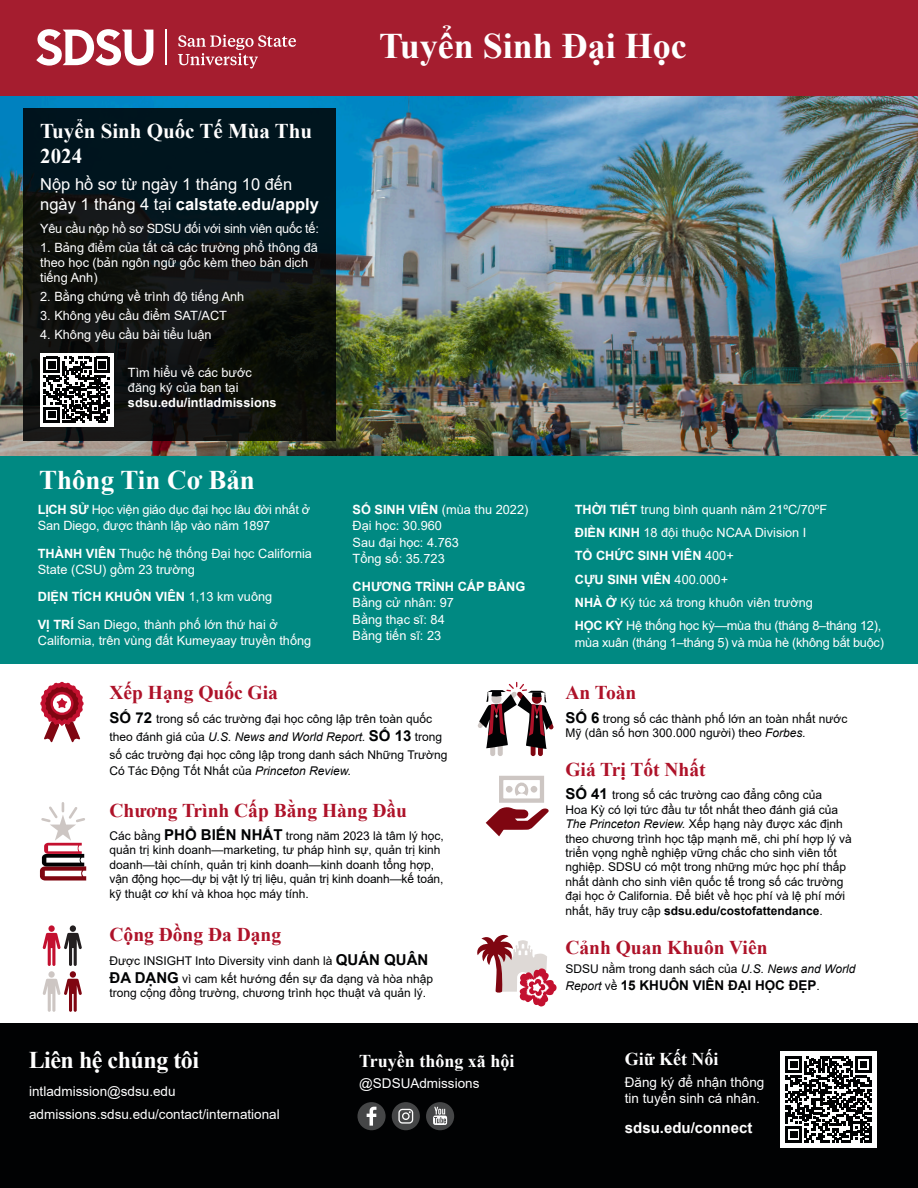
<style>
.page{position:relative;width:918px;height:1188px;background:#fff}
.page>*{position:absolute;margin:0;border:0;box-sizing:border-box;transform-origin:0 0}
.t1{font:700 36px "Times New Roman";color:#fff}
.t2{font:700 27px "Times New Roman";color:#fff}
.t3{font:700 24px "Times New Roman";letter-spacing:-.02em;color:#fff}
.t4{font:700 21px/25.2px "Times New Roman";color:#fff}
.t5{font:700 19.5px "Times New Roman";color:#ae1229}
.t6{font:700 18px "Times New Roman";color:#fff}
.t7{font:16.5px/19.8px "Arial";color:#fff}
.t8{font:700 15px "Arial";color:#fff}
.t9{font:13.5px/16.2px "Arial";color:#fff}
.t10{font:700 13.5px "Arial";color:#010203}
.t11{font:12.75px/16.5px "Arial";color:#fff}
.t12{font:12.75px/16.5px "Arial";letter-spacing:-.02em;color:#fff}
.t13{font:700 12.75px "Arial";color:#fff}
.t14{font:12px/14.4px "Arial";color:#010203}
.s1{font-weight:700}
.s2{font-weight:400}
.s3{font-weight:700;font-size:15px}
.s4{font-style:italic}
.s5{font-weight:400;font-style:italic;font-size:12px}
.s6{font-weight:400;font-size:12px}
</style>
<div class="page">
<div style="left:0;top:455px;width:918px;height:208px;background:#008982"></div>
<img style="left:0;top:95px;width:918px;height:361px">
<div style="left:0;top:0;width:918px;height:95px;background:#a51d2f"></div>
<div style="left:0;top:1024px;width:918px;height:164px;background:#010203"></div>
<svg style="left:23px;top:108px;width:313px;height:333px;background:#091214"></svg>
<div style="left:357px;top:1102px;width:29px;height:28px;background:#454647;border-radius:50%"></div>
<svg style="left:367px;top:1107px;width:9px;height:19px"></svg>
<div style="left:392px;top:1102px;width:28px;height:28px;background:#454647;border-radius:50%"></div>
<svg style="left:398px;top:1109px;width:15px;height:15px"></svg>
<div style="left:426px;top:1102px;width:28px;height:28px;background:#454647;border-radius:50%"></div>
<svg style="left:433px;top:1107px;width:14px;height:18px"></svg>
<svg style="left:36px;top:29px;width:117px;height:37px"></svg>
<svg style="left:178px;top:35px;width:118px;height:33px"></svg>
<hr style="left:166px;top:30px;width:1px;height:35px;background:#fff">
<svg style="left:48px;top:925px;width:7px;height:7px"></svg>
<div style="left:70px;top:925px;width:6px;height:7px;background:#231f20;border-radius:50%"></div>
<svg style="left:43px;top:933px;width:39px;height:33px"></svg>
<div style="left:48px;top:971px;width:7px;height:7px;background:#cdc6c3;border-radius:50%"></div>
<div style="left:70px;top:971px;width:6px;height:7px;background:#7f0611;border-radius:50%"></div>
<svg style="left:43px;top:979px;width:39px;height:33px"></svg>
<svg style="left:40px;top:682px;width:44px;height:61px"></svg>
<svg style="left:478px;top:682px;width:76px;height:74px"></svg>
<svg style="left:39px;top:803px;width:48px;height:78px"></svg>
<svg style="left:486px;top:776px;width:63px;height:60px"></svg>
<div style="left:506px;top:786px;width:7px;height:7px;background:#cdc6c3;border-radius:50%"></div>
<div style="left:531px;top:786px;width:6px;height:7px;background:#cdc6c3;border-radius:50%"></div>
<div style="left:518px;top:786px;width:7px;height:7px;background:#fff;border-radius:50%"></div>
<svg style="left:477px;top:935px;width:80px;height:72px"></svg>
<div style="left:780px;top:1051px;width:97px;height:97px;background:#fff"></div>
<svg style="left:786px;top:1056px;width:86px;height:86px"></svg>
<hr style="left:869px;top:1126px;width:3px;height:16px;background:#010203">
<div style="left:40px;top:353px;width:74px;height:74px;background:#fff"></div>
<svg style="left:44px;top:357px;width:66px;height:66px"></svg>
<p class="t4" style="left:40px;top:118px;width:274px">Tuyển Sinh Quốc Tế Mùa Thu<br>2024</p>
<p class="t7" style="left:40px;top:174px;width:280px">Nộp hồ sơ từ ngày 1 tháng 10 đến ngày 1 tháng 4 tại <span class="s1">calstate.edu/apply</span></p>
<p class="t12" style="left:40px;top:220px;width:280px">Yêu cầu nộp hồ sơ SDSU đối với sinh viên quốc tế:</p>
<p class="t11" style="left:40px;top:239px;width:279px;line-height:15.3px">1. Bảng điểm của tất cả các trường phổ thông đã theo học (bản ngôn ngữ gốc kèm theo bản dịch tiếng Anh)</p>
<p class="t11" style="left:40px;top:288px;width:206px">2. Bằng chứng về trình độ tiếng Anh</p>
<p class="t11" style="left:40px;top:308px;width:188px">3. Không yêu cầu điểm SAT/ACT</p>
<p class="t11" style="left:40px;top:327px;width:173px">4. Không yêu cầu bài tiểu luận</p>
<p class="t11" style="left:128px;top:365px;width:150px;line-height:15.3px">Tìm hiểu về các bước đăng ký của bạn tại <span class="s1">sdsu.edu/intladmissions</span></p>
<p class="t2" style="left:39px;top:461px;width:217px">Thông Tin Cơ Bản</p>
<p class="t11" style="left:38px;top:501px;width:274px"><span class="s1">LỊCH SỬ</span> Học viện giáo dục đại học lâu đời nhất ở<br>San Diego, được thành lập vào năm 1897</p>
<p class="t11" style="left:38px;top:545px;width:276px"><span class="s1">THÀNH VIÊN</span> Thuộc hệ thống Đại học California<br>State (CSU) gồm 23 trường</p>
<p class="t13" style="left:38px;top:588px;width:236px">DIỆN TÍCH KHUÔN VIÊN <span class="s2">1,13 km vuông</span></p>
<p class="t11" style="left:38px;top:616px;width:275px"><span class="s1">VỊ TRÍ</span> San Diego, thành phố lớn thứ hai ở<br>California, trên vùng đất Kumeyaay truyền thống</p>
<p class="t1" style="left:379px;top:20px;width:309px">Tuyển Sinh Đại Học</p>
<p class="t11" style="left:353px;top:501px;width:177px"><span class="s1">SỐ SINH VIÊN</span> (mùa thu 2022)<br>Đại học: 30.960<br>Sau đại học: 4.763<br>Tổng số: 35.723</p>
<p class="t11" style="left:353px;top:578px;width:174px"><span class="s1">CHƯƠNG TRÌNH CẤP BẰNG<br></span>Bằng cử nhân: 97<br>Bằng thạc sĩ: 84<br>Bằng tiến sĩ: 23</p>
<p class="t11" style="left:575px;top:501px;width:254px"><span class="s1">THỜI TIẾT</span> trung bình quanh năm 21ºC/70ºF</p>
<p class="t11" style="left:575px;top:524px;width:233px"><span class="s1">ĐIỀN KINH</span> 18 đội thuộc NCAA Division I</p>
<p class="t13" style="left:575px;top:547px;width:161px">TỔ CHỨC SINH VIÊN <span class="s2">400+</span></p>
<p class="t13" style="left:575px;top:570px;width:155px">CỰU SINH VIÊN <span class="s2">400.000+</span></p>
<p class="t11" style="left:575px;top:594px;width:240px"><span class="s1">NHÀ Ở</span> Ký túc xá trong khuôn viên trường</p>
<p class="t12" style="left:575px;top:617px;width:311px"><span class="s1">HỌC KỲ</span> Hệ thống học kỳ—mùa thu (tháng 8–tháng 12), mùa xuân (tháng 1–tháng 5) và mùa hè (không bắt buộc)</p>
<p class="t5" style="left:110px;top:679px;width:170px">Xếp Hạng Quốc Gia</p>
<p class="t14" style="left:110px;top:710px;width:340px;line-height:18px"><span class="s3">SỐ 72</span> trong số các trường đại học công lập trên toàn quốc theo đánh giá của <span class="s4">U.S. News and World Report.</span> <span class="s3">SỐ 13</span> trong số các trường đại học công lập trong danh sách Những Trường</p>
<p class="t14" style="left:110px;top:764px;width:243px">Có Tác Động Tốt Nhất của <span class="s4">Princeton Review.</span></p>
<p class="t5" style="left:110px;top:796px;width:299px">Chương Trình Cấp Bằng Hàng Đầu</p>
<p class="t14" style="left:110px;top:828px;width:336px">Các bằng <span class="s3">PHỔ BIẾN NHẤT</span> trong năm 2023 là tâm lý học, quản trị kinh doanh—marketing, tư pháp hình sự, quản trị kinh doanh—tài chính, quản trị kinh doanh—kinh doanh tổng hợp, vận động học—dự bị vật lý trị liệu, quản trị kinh doanh—kế toán, kỹ thuật cơ khí và khoa học máy tính.</p>
<p class="t5" style="left:110px;top:921px;width:173px">Cộng Đồng Đa Dạng</p>
<p class="t14" style="left:110px;top:951px;width:325px;line-height:18px">Được INSIGHT Into Diversity vinh danh là <span class="s3">QUÁN QUÂN<br>ĐA DẠNG</span> vì cam kết hướng đến sự đa dạng và hòa nhập</p>
<p class="t14" style="left:110px;top:985px;width:318px">trong cộng đồng trường, chương trình học thuật và quản lý.</p>
<p class="t3" style="left:29px;top:1043px;width:172px">Liên hệ chúng tôi</p>
<p class="t9" style="left:29px;top:1083px;width:148px">intladmission@sdsu.edu</p>
<p class="t9" style="left:29px;top:1106px;width:252px">admissions.sdsu.edu/contact/international</p>
<p class="t6" style="left:359px;top:1048px;width:157px">Truyền thông xã hội</p>
<p class="t9" style="left:359px;top:1075px;width:122px">@SDSUAdmissions</p>
<p class="t5" style="left:565px;top:679px;width:73px">An Toàn</p>
<p class="t14" style="left:565px;top:711px;width:284px"><span class="s3">SỐ 6</span> trong số các thành phố lớn an toàn nhất nước<br>Mỹ (dân số hơn 300.000 người) theo <span class="s4">Forbes.</span></p>
<p class="t5" style="left:565px;top:755px;width:142px">Giá Trị Tốt Nhất</p>
<p class="t14" style="left:565px;top:788px;width:288px"><span class="s3">SỐ 41</span> trong số các trường cao đẳng công của<br>Hoa Kỳ có lợi tức đầu tư tốt nhất theo đánh giá của <span class="s4">The Princeton Review.</span> Xếp hạng này được xác định theo chương trình học tập mạnh mẽ, chi phí hợp lý và triển vọng nghề nghiệp vững chắc cho sinh viên tốt nghiệp. SDSU có một trong những mức học phí thấp nhất dành cho sinh viên quốc tế trong số các trường đại học ở California. Để biết về học phí và lệ phí mới nhất, hãy truy cập <span class="s1">sdsu.edu/costofattendance</span>.</p>
<p class="t5" style="left:565px;top:933px;width:204px">Cảnh Quan Khuôn Viên</p>
<p class="t14" style="left:565px;top:962px;width:292px">SDSU nằm trong danh sách của <span class="s4">U.S. News and World</span></p>
<p class="t10" style="left:565px;top:975px;width:256px"><span class="s5">Report</span> <span class="s6">về</span> 15 KHUÔN VIÊN ĐẠI HỌC ĐẸP<span class="s6">.</span></p>
<p class="t6" style="left:625px;top:1046px;width:95px">Giữ Kết Nối</p>
<p class="t9" style="left:625px;top:1074px;width:141px">Đăng ký để nhận thông tin tuyển sinh cá nhân.</p>
<p class="t8" style="left:625px;top:1117px;width:129px">sdsu.edu/connect</p>
</div>
